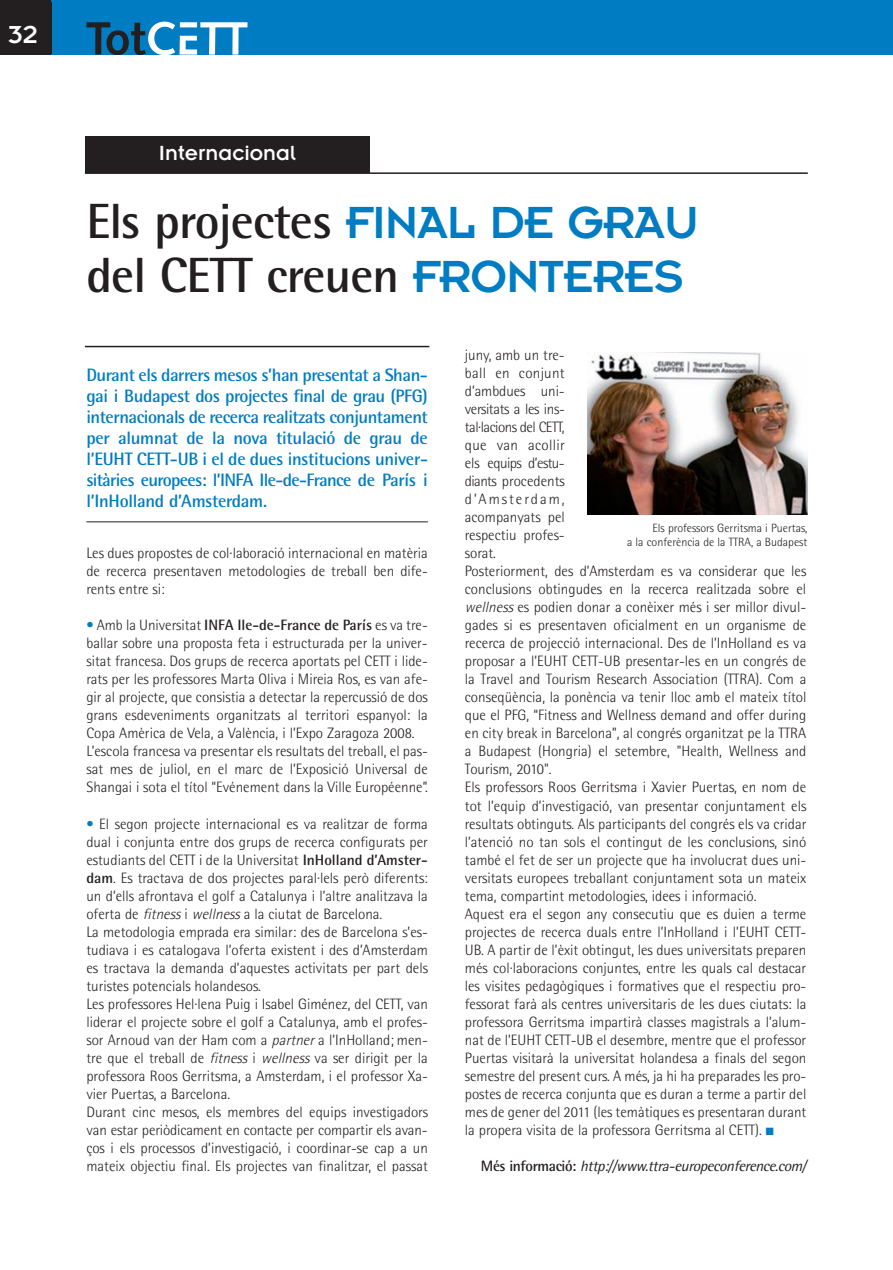
<style>
.page{position:relative;width:893px;height:1270px;background:#fff}
.page>*{position:absolute;margin:0;border:0;box-sizing:border-box;transform-origin:0 0}
.t1{font:700 49.5px/54px "Rotis Semi Sans";letter-spacing:-.015em;color:#231f20}
.t2{font:27px "Insignia";color:#fff}
.t3{font:22.5px "Insignia";color:#fff}
.t4{font:700 18px/21px "Rotis Semi Sans";letter-spacing:-.035em;color:#007cc2;text-align:justify}
.t5{font:300 15px/18px "Rotis Semi Sans";color:#231f20}
.t6{font:italic 15px "Rotis Semi Sans";color:#231f20}
.t7{font:300 12px/13.5px "Rotis Semi Sans";color:#231f20;text-align:right}
.s1{font-family:"Insignia";font-weight:400;color:#007cc2}
.s2{color:#007cc2}
.s3{font-weight:700}
.s4{font-style:italic}
.s5{font-weight:700;font-style:normal}
</style>
<div class="page">
<div style="left:0;top:0;width:893px;height:55px;background:#007cc2"></div>
<svg style="left:86px;top:22px;width:161px;height:33px"></svg>
<div style="left:0;top:0;width:51px;height:55px;background:#231f20"></div>
<hr style="left:85px;top:172px;width:723px;height:2px;background:#231f20">
<div style="left:85px;top:136px;width:285px;height:36px;background:#231f20"></div>
<hr style="left:86px;top:521px;width:342px;height:1px;background:#231f20">
<hr style="left:85px;top:346px;width:344px;height:1px;background:#231f20">
<img style="left:587px;top:353px;width:220px;height:162px">
<h2 class="t2" style="left:9px;top:26px;width:31px">32</h2>
<h3 class="t3" style="left:159px;top:145px;width:138px">Internacional</h3>
<h1 class="t1" style="left:86px;top:199px;width:614px">Els projectes <span class="s1">FINAL DE GRAU </span>del CETT creuen <span class="s1">FRONTERES</span></h1>
<p class="t4" style="left:86px;top:365px;width:343px">Durant els darrers mesos s’han presentat a Shan&shy;gai i Budapest dos projectes final de grau (PFG) internacionals de recerca realitzats conjuntament per alumnat de la nova titulació de grau de l’EUHT CETT-UB i el de dues institucions univer&shy;sitàries europees: l’INFA Ile-de-France de París i l’InHolland d’Amsterdam.</p>
<p class="t5" style="left:86px;top:545px;width:343px;text-align:justify">Les dues propostes de col·laboració internacional en matèria de recerca presentaven metodologies de treball ben dife&shy;rents entre si:</p>
<p class="t5" style="left:86px;top:617px;width:343px"><span class="s2">•</span> Amb la Universitat <span class="s3">INFA Ile-de-France de París</span> es va tre&shy;ballar sobre una proposta feta i estructurada per la univer&shy;sitat francesa. Dos grups de recerca aportats pel CETT i lide&shy;rats per les professores Marta Oliva i Mireia Ros, es van afe&shy;gir al projecte, que consistia a detectar la repercussió de dos grans esdeveniments organitzats al territori espanyol: la Copa Amèrica de Vela, a València, i l’Expo Zaragoza 2008.<br>L’escola francesa va presentar els resultats del treball, el pas&shy;sat mes de juliol, en el marc de l’Exposició Universal de Shangai i sota el títol “Evénement dans la Ville Européenne”.</p>
<p class="t5" style="left:86px;top:815px;width:343px"><span class="s2">•</span> El segon projecte internacional es va realitzar de forma dual i conjunta entre dos grups de recerca configurats per estudiants del CETT i de la Universitat <span class="s3">InHolland d’Amster&shy;dam</span>. Es tractava de dos projectes paral·lels però diferents: un d’ells afrontava el golf a Catalunya i l’altre analitzava la oferta de <span class="s4">fitness</span>i <span class="s4">wellness</span>a la ciutat de Barcelona.<br>La metodologia emprada era similar: des de Barcelona s’es&shy;tudiava i es catalogava l’oferta existent i des d’Amsterdam es tractava la demanda d’aquestes activitats per part dels turistes potencials holandesos.<br>Les professores Hel·lena Puig i Isabel Giménez, del CETT, van liderar el projecte sobre el golf a Catalunya, amb el profes&shy;sor Arnoud van der Ham com a <span class="s4">partner</span>a l’InHolland; men&shy;tre que el treball de <span class="s4">fitness</span> i <span class="s4">wellness</span> va ser dirigit per la professora Roos Gerritsma, a Amsterdam, i el professor Xa&shy;vier Puertas, a Barcelona.<br>Durant cinc mesos, els membres del equips investigadors van estar periòdicament en contacte per compartir els avan&shy;ços i els processos d’investigació, i coordinar-se cap a un mateix objectiu final. Els projectes van finalitzar, el passat</p>
<p class="t5" style="left:465px;top:347px;width:343px">juny, amb un tre-<br>ball en conjunt<br>d’ambdues uni-<br>versitats a les ins-<br>tal·lacions del CETT,<br>que van acollir<br>els equips d’estu-<br>diants procedents<br>d’Amsterdam,<br>acompanyats pel<br>respectiu profes-<br>sorat.<br>Posteriorment, des d’Amsterdam es va considerar que les conclusions obtingudes en la recerca realitzada sobre el <span class="s4">wellness</span>es podien donar a conèixer més i ser millor divul&shy;gades si es presentaven oficialment en un organisme de recerca de projecció internacional. Des de l’InHolland es va proposar a l’EUHT CETT-UB presentar-les en un congrés de la Travel and Tourism Research Association (TTRA). Com a conseqüència, la ponència va tenir lloc amb el mateix títol que el PFG, “Fitness and Wellness demand and offer during en city break in Barcelona”, al congrés organitzat pe la TTRA a Budapest (Hongria) el setembre, "Health, Wellness and Tourism, 2010".<br>Els professors Roos Gerritsma i Xavier Puertas, en nom de tot l’equip d’investigació, van presentar conjuntament els resultats obtinguts. Als participants del congrés els va cridar l’atenció no tan sols el contingut de les conclusions, sinó també el fet de ser un projecte que ha involucrat dues uni&shy;versitats europees treballant conjuntament sota un mateix tema, compartint metodologies, idees i informació.<br>Aquest era el segon any consecutiu que es duien a terme projectes de recerca duals entre l’InHolland i l’EUHT CETT-UB. A partir de l’èxit obtingut, les dues universitats preparen més col·laboracions conjuntes, entre les quals cal destacar les visites pedagògiques i formatives que el respectiu pro&shy;fessorat farà als centres universitaris de les dues ciutats: la professora Gerritsma impartirà classes magistrals a l’alum&shy;nat de l’EUHT CETT-UB el desembre, mentre que el professor Puertas visitarà la universitat holandesa a finals del segon semestre del present curs. A més, ja hi ha preparades les pro&shy;postes de recerca conjunta que es duran a terme a partir del mes de gener del 2011 (les temàtiques es presentaran durant la propera visita de la professora Gerritsma al CETT). <span class="s2">■</span></p>
<p class="t6" style="left:481px;top:1160px;width:327px"><span class="s5">M é s i n fo r m a c i ó :</span> http://www.ttra-europeconference.com/</p>
<p class="t7" style="left:627px;top:523px;width:182px">Els professors Gerritsma i Puertas,<br>a la conferència de la TTRA, a Budapest</p>
</div>
